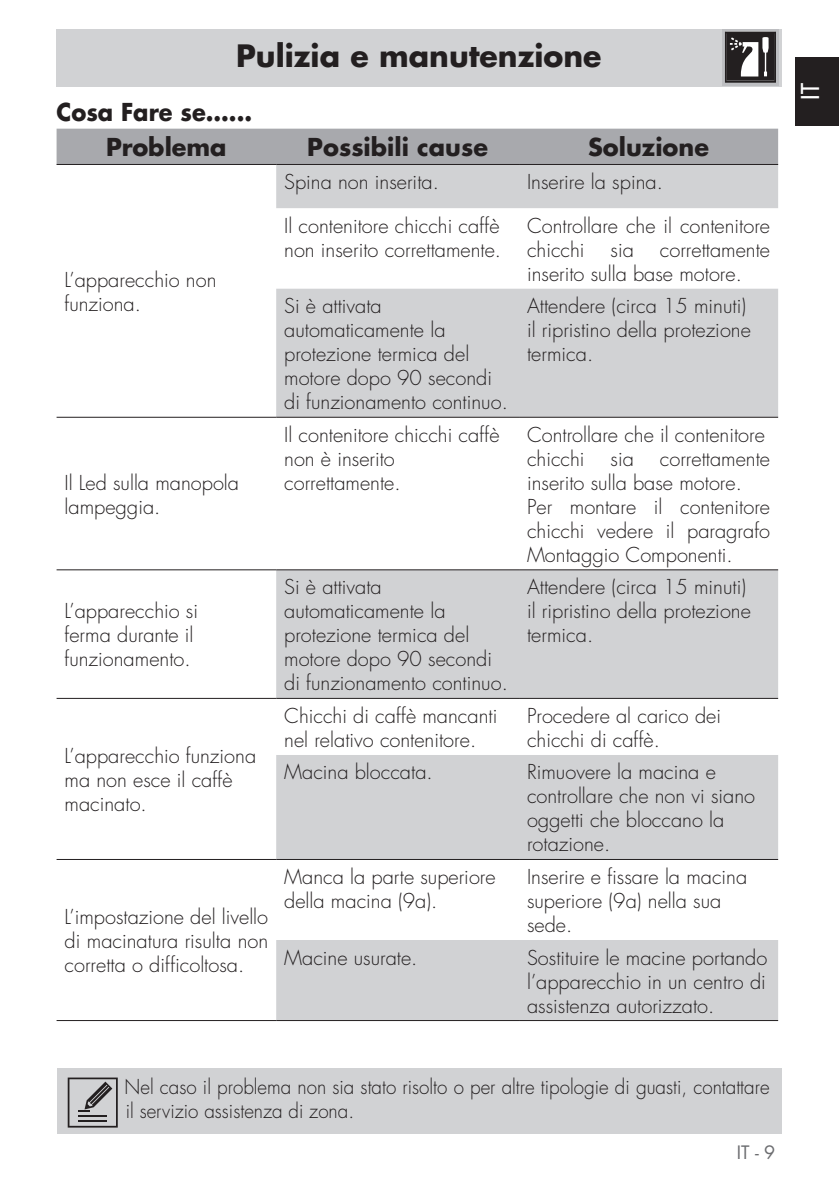
<style>
.page{position:relative;width:839px;height:1192px;background:#fff}
.page>*{position:absolute;margin:0;border:0;box-sizing:border-box;transform-origin:0 0}
.Testo{font:700 30px "Futura Std";color:#231f20}
.testo_tab{font:700 24px "Futura Std";color:#231f20}
.testo_tab-2{font:700 24px "Futura Std";color:#231f20;scale:.94 1}
.t1{font:500 24px "Futura Std";color:#fff}
.testo_tab-3{font:300 20px/24px "Futura Std";color:#231f20}
.testo_tab-4{font:300 20px/24px "Futura Std";color:#231f20;scale:.94 1}
.t2{font:18px "Futura Std";color:#6c6d70}
</style>
<div class="page">
<div style="left:57px;top:29px;width:725px;height:58px;background:#d1d2d4"></div>
<div style="left:795px;top:58px;width:44px;height:68px;background:#231f20"></div>
<div style="left:57px;top:129px;width:721px;height:35px;background:#a8a9ad"></div>
<svg style="left:276px;top:165px;width:502px;height:855px;fill:#d1d2d4"></svg>
<svg style="left:276px;top:418px;width:502px;height:522px"></svg>
<hr style="left:57px;top:164px;width:219px;height:1px;background:#231f20">
<hr style="left:276px;top:164px;width:243px;height:1px;background:#231f20">
<hr style="left:519px;top:164px;width:259px;height:1px;background:#231f20">
<hr style="left:57px;top:417px;width:219px;height:1px;background:#231f20">
<hr style="left:276px;top:417px;width:243px;height:1px;background:#231f20">
<hr style="left:519px;top:417px;width:259px;height:1px;background:#231f20">
<hr style="left:57px;top:569px;width:219px;height:1px;background:#231f20">
<hr style="left:276px;top:569px;width:243px;height:1px;background:#231f20">
<hr style="left:519px;top:569px;width:259px;height:1px;background:#231f20">
<hr style="left:276px;top:698px;width:243px;height:1px;background:#231f20">
<hr style="left:519px;top:698px;width:259px;height:1px;background:#231f20">
<hr style="left:57px;top:698px;width:219px;height:1px;background:#231f20">
<hr style="left:57px;top:859px;width:219px;height:1px;background:#231f20">
<hr style="left:57px;top:1020px;width:219px;height:1px;background:#231f20">
<hr style="left:276px;top:1020px;width:243px;height:1px;background:#231f20">
<hr style="left:519px;top:1020px;width:259px;height:1px;background:#231f20">
<hr style="left:276px;top:859px;width:243px;height:1px;background:#231f20">
<hr style="left:519px;top:859px;width:259px;height:1px;background:#231f20">
<div style="left:722px;top:29px;width:57px;height:56px;background:#bdbec1"></div>
<svg style="left:725px;top:32px;width:51px;height:51px;background:#5b5859"></svg>
<div style="left:58px;top:1068px;width:724px;height:66px;background:#d1d2d4"></div>
<svg style="left:68px;top:1077px;width:50px;height:50px"></svg>
<p class="Testo" style="left:236px;top:36px;width:367px">Pulizia e manutenzione</p>
<p class="testo_tab-2" style="left:57px;top:96px;width:210px">Cosa Fare se......</p>
<p class="testo_tab" style="left:106px;top:131px;width:122px">Problema</p>
<p class="testo_tab" style="left:307px;top:131px;width:182px">Possibili cause</p>
<p class="testo_tab" style="left:588px;top:131px;width:122px">Soluzione</p>
<p class="testo_tab-3" style="left:65px;top:269px;width:153px">L’apparecchio non funziona.</p>
<p class="testo_tab-3" style="left:65px;top:471px;width:176px">Il Led sulla manopola lampeggia.</p>
<p class="testo_tab-3" style="left:65px;top:599px;width:135px">L’apparecchio si ferma durante il funzionamento.</p>
<p class="testo_tab-3" style="left:65px;top:744px;width:193px">L’apparecchio funziona ma non esce il caffè macinato.</p>
<p class="testo_tab-3" style="left:65px;top:905px;width:205px;text-align:justify">L’impostazione del livello di macinatura risulta non corretta o difficoltosa.</p>
<p class="testo_tab-3" style="left:284px;top:171px;width:156px">Spina non inserita.</p>
<p class="testo_tab-3" style="left:527px;top:171px;width:137px">Inserire la spina.</p>
<p class="testo_tab-3" style="left:284px;top:214px;width:218px">Il contenitore chicchi caffè non inserito correttamente.</p>
<p class="testo_tab-3" style="left:527px;top:214px;width:245px">Controllare che il contenitore chicchi</p>
<p class="testo_tab-3" style="left:611px;top:238px;width:25px">sia</p>
<p class="testo_tab-3" style="left:527px;top:238px;width:245px;text-indent:133px">correttamente inserito sulla base motore.</p>
<p class="testo_tab-3" style="left:284px;top:294px;width:225px">Si è attivata automaticamente la protezione termica del motore dopo 90 secondi di funzionamento continuo.</p>
<p class="testo_tab-3" style="left:527px;top:294px;width:225px">Attendere (circa 15 minuti) il ripristino della protezione termica.</p>
<p class="testo_tab-3" style="left:284px;top:423px;width:217px">Il contenitore chicchi caffè</p>
<p class="testo_tab-3" style="left:284px;top:447px;width:118px">non è inserito correttamente.</p>
<p class="testo_tab-3" style="left:527px;top:423px;width:239px">Controllare che il contenitore</p>
<p class="testo_tab-3" style="left:527px;top:447px;width:59px">chicchi</p>
<p class="testo_tab-3" style="left:611px;top:447px;width:25px">sia</p>
<p class="testo_tab-3" style="left:527px;top:447px;width:245px;text-indent:133px">correttamente inserito sulla base motore.</p>
<p class="testo_tab-3" style="left:527px;top:495px;width:245px;text-align:justify">Per montare il contenitore chicchi vedere il paragrafo Montaggio Componenti.</p>
<p class="testo_tab-3" style="left:284px;top:575px;width:225px">Si è attivata automaticamente la protezione termica del motore dopo 90 secondi di funzionamento continuo.</p>
<p class="testo_tab-3" style="left:527px;top:575px;width:225px">Attendere (circa 15 minuti) il ripristino della protezione termica.</p>
<p class="testo_tab-3" style="left:284px;top:704px;width:215px">Chicchi di caffè mancanti nel relativo contenitore.</p>
<p class="testo_tab-3" style="left:527px;top:704px;width:196px">Procedere al carico dei chicchi di caffè.</p>
<p class="testo_tab-3" style="left:284px;top:760px;width:150px">Macina bloccata.</p>
<p class="testo_tab-3" style="left:527px;top:760px;width:230px">Rimuovere la macina e controllare che non vi siano oggetti che bloccano la rotazione.</p>
<p class="testo_tab-3" style="left:284px;top:865px;width:213px">Manca la parte superiore della macina (9a).</p>
<p class="testo_tab-3" style="left:527px;top:865px;width:222px">Inserire e fissare la macina superiore (9a) nella sua sede.</p>
<p class="testo_tab-3" style="left:284px;top:945px;width:135px">Macine usurate.</p>
<p class="testo_tab-3" style="left:527px;top:945px;width:242px;text-align:justify">Sostituire le macine portando l’apparecchio in un centro di assistenza autorizzato.</p>
<p class="testo_tab-4" style="left:125px;top:1075px;width:688px">Nel caso il problema non sia stato risolto o per altre tipologie di guasti, contattare il servizio assistenza di zona.</p>
<p class="t2" style="left:737px;top:1140px;width:40px">IT - 9</p>
<p class="t1" style="left:795px;top:100px;width:18px;rotate:-90deg">IT</p>
</div>
